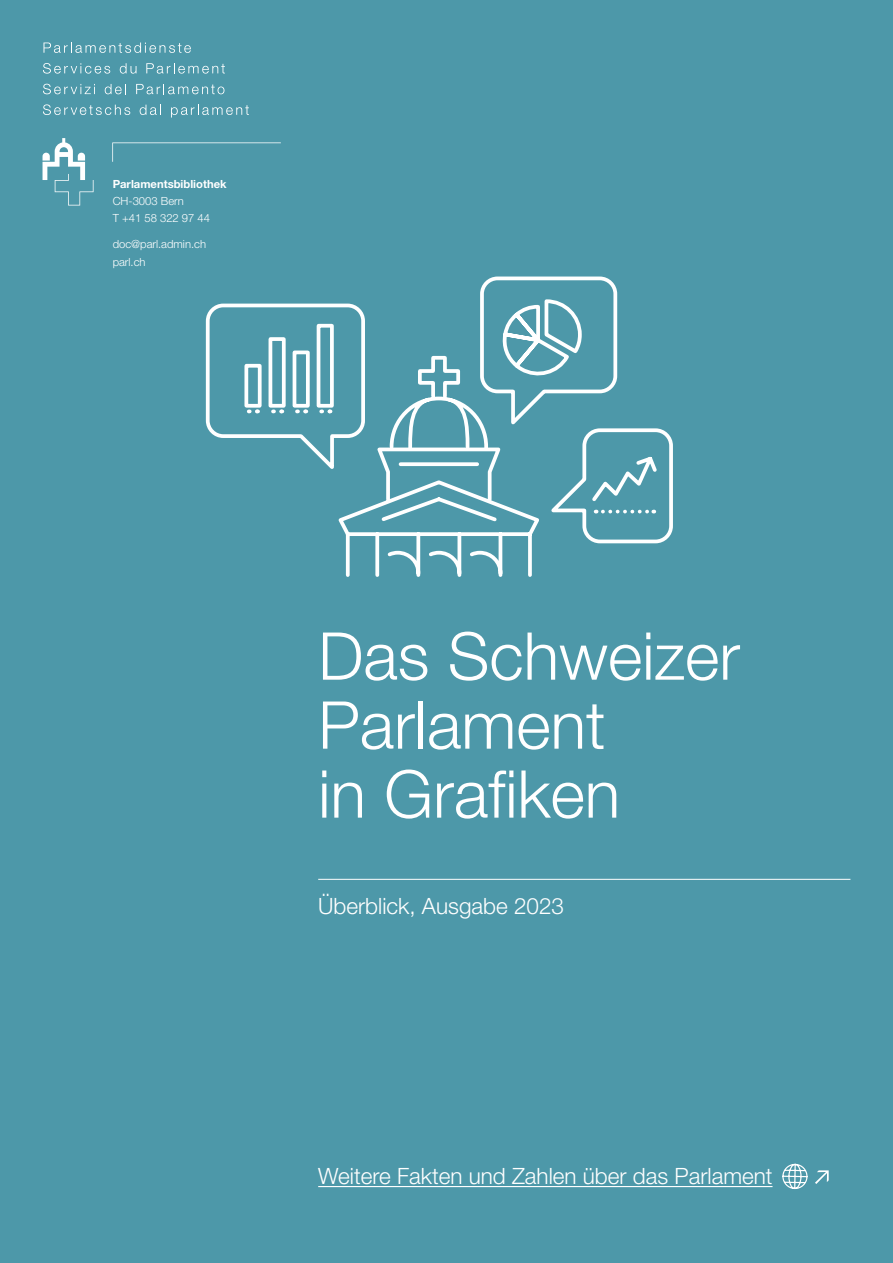
<style>
.page{position:relative;width:893px;height:1263px;background:#4d98a9}
.page>*{position:absolute;margin:0;border:0;box-sizing:border-box;transform-origin:0 0}
.t1{font:300 66px/69px "Helvetica Neue LT Std";color:#fff}
.t2{font:300 22.5px "Helvetica Neue LT Std";color:#fff}
.t3{font:300 11.25px/17.2px "Helvetica Neue LT Std";color:#fff}
.t4{font:700 11.25px "Helvetica Neue LT Std";color:#fff}
</style>
<div class="page">
<hr style="left:318px;top:879px;width:532px;height:1px;background:#fff">
<hr style="left:318px;top:1186px;width:454px;height:1px;background:#fff">
<svg style="left:44px;top:43px;width:147px;height:10px"></svg>
<svg style="left:43px;top:63px;width:67px;height:11px"></svg>
<svg style="left:120px;top:63px;width:16px;height:11px"></svg>
<svg style="left:146px;top:63px;width:79px;height:11px"></svg>
<svg style="left:43px;top:84px;width:52px;height:10px"></svg>
<svg style="left:105px;top:84px;width:21px;height:10px"></svg>
<svg style="left:136px;top:84px;width:88px;height:10px"></svg>
<svg style="left:43px;top:104px;width:87px;height:11px"></svg>
<svg style="left:140px;top:105px;width:21px;height:10px"></svg>
<svg style="left:171px;top:105px;width:78px;height:13px"></svg>
<svg style="left:43px;top:138px;width:51px;height:67px"></svg>
<svg style="left:112px;top:142px;width:169px;height:20px"></svg>
<svg style="left:205px;top:276px;width:468px;height:301px"></svg>
<svg style="left:782px;top:1163px;width:26px;height:27px"></svg>
<svg style="left:815px;top:1170px;width:14px;height:14px"></svg>
<p class="t4" style="left:113px;top:177px;width:115px">Parlamentsbibliothek</p>
<p class="t3" style="left:113px;top:192px;width:99px">CH-3003 Bern<br>T +41 58 322 97 44</p>
<p class="t3" style="left:113px;top:235px;width:95px">doc@parl.admin.ch parl.ch</p>
<h1 class="t1" style="left:318px;top:620px;width:423px">Das Schweizer<br>Parlament<br>in Grafiken</h1>
<p class="t2" style="left:318px;top:892px;width:247px">Überblick, Ausgabe 2023</p>
<p class="t2" style="left:318px;top:1162px;width:456px">Weitere Fakten und Zahlen über das Parlament</p>
</div>
